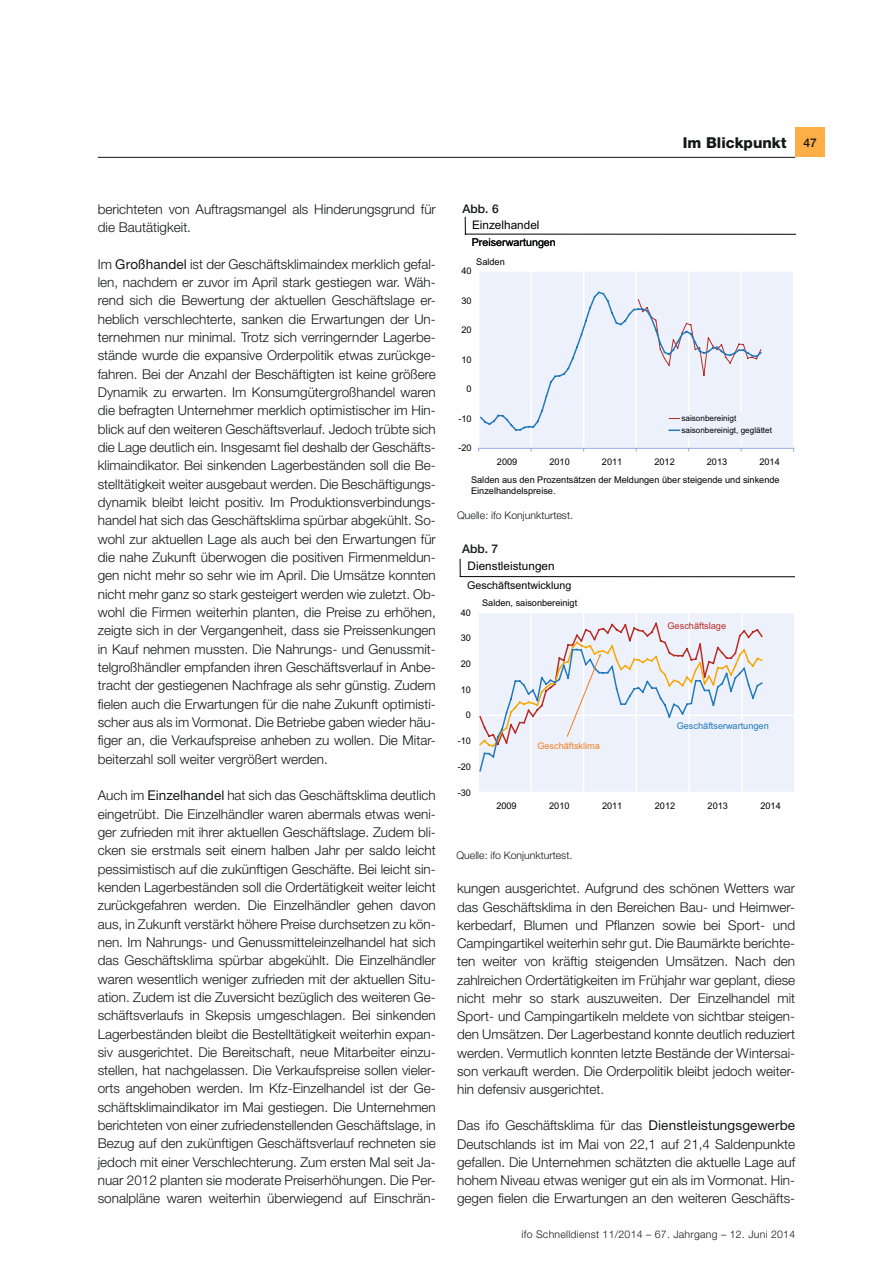
<style>
.page{position:relative;width:893px;height:1263px;background:#fff}
.page>*{position:absolute;margin:0;border:0;box-sizing:border-box;transform-origin:0 0}
.t1{font:800 15px "Helvetica Neue LT Std";color:#151616}
.Fliesstext{font:300 13.5px/18.3px "Helvetica Neue LT Std";color:#151616}
.fett_8pt{font:500 12px "Helvetica Neue LT Std";color:#151616}
.t2{font:11.7px "Arial";color:#000102}
.t3{font:10.8px "Arial";color:#000102}
.t4{font:10.65px "Arial";color:#000102}
.Literatur{font:300 10.5px "Helvetica Neue LT Std";color:#151616}
.Literatur-2{font:300 10.5px "Helvetica Neue LT Std";letter-spacing:.025em;color:#151616}
.t5{font:9.15px/11.1px "Arial";color:#000102}
.t6{font:9.15px "Arial";color:#2178ba}
.t7{font:9.15px "Arial";color:#f18022}
.t8{font:9.15px "Arial";color:#b72b22}
.t9{font:8.1px/12px "Arial";color:#000102}
.s1{font-weight:500;font-size:12px}
.s2{font-weight:400}
</style>
<div class="page">
<hr style="left:98px;top:157px;width:697px;height:1px;background:#151616">
<div style="left:795px;top:128px;width:30px;height:29px;background:#feae47"></div>
<div style="left:479px;top:271px;width:315px;height:177px;background:#edf1fc"></div>
<svg style="left:530px;top:272px;width:262px;height:176px"></svg>
<hr style="left:479px;top:270px;width:315px;height:2px;background:#fff">
<hr style="left:793px;top:271px;width:1px;height:177px;background:#fff">
<hr style="left:479px;top:448px;width:315px;height:1px;background:#95aedf">
<div style="left:650px;top:412px;width:142px;height:24px;background:#edf1fc"></div>
<svg style="left:480px;top:290px;width:283px;height:142px"></svg>
<svg style="left:465px;top:217px;width:1px;height:17px"></svg>
<hr style="left:465px;top:234px;width:330px;height:1px;background:#000102">
<div style="left:478px;top:612px;width:316px;height:180px;background:#edf1fc"></div>
<hr style="left:530px;top:612px;width:1px;height:180px;background:#fff">
<hr style="left:583px;top:612px;width:1px;height:180px;background:#fff">
<hr style="left:636px;top:612px;width:1px;height:180px;background:#fff">
<hr style="left:688px;top:612px;width:2px;height:180px;background:#fff">
<hr style="left:741px;top:612px;width:2px;height:180px;background:#fff">
<hr style="left:478px;top:612px;width:316px;height:1px;background:#fff">
<hr style="left:478px;top:612px;width:1px;height:180px;background:#fff">
<hr style="left:478px;top:715px;width:316px;height:1px;background:#fff">
<svg style="left:479px;top:622px;width:284px;height:150px"></svg>
<svg style="left:460px;top:559px;width:1px;height:17px"></svg>
<hr style="left:460px;top:576px;width:334px;height:1px;background:#000102">
<p class="t1" style="left:683px;top:133px;width:135px">Im Blickpunkt <span class="s1">47</span></p>
<p class="Fliesstext" style="left:98px;top:200px;width:340px">berichteten von Auftragsmangel als Hinderungsgrund für die Bautätigkeit.</p>
<p class="Fliesstext" style="left:98px;top:254px;width:340px">Im <span class="s2">Großhandel</span> ist der Geschäftsklimaindex merklich gefal&shy;len, nachdem er zuvor im April stark gestiegen war. Wäh&shy;rend sich die Bewertung der aktuellen Geschäftslage er&shy;heblich verschlechterte, sanken die Erwartungen der Un&shy;ternehmen nur minimal. Trotz sich verringernder Lagerbe&shy;stände wurde die expansive Orderpolitik etwas zurückge&shy;fahren. Bei der Anzahl der Beschäftigten ist keine größere Dynamik zu erwarten. Im Konsumgütergroßhandel waren die befragten Unternehmer merklich optimistischer im Hin&shy;blick auf den weiteren Geschäftsverlauf. Jedoch trübte sich die Lage deutlich ein. Insgesamt fiel deshalb der Geschäfts&shy;klimaindikator. Bei sinkenden Lagerbeständen soll die Be&shy;stelltätigkeit weiter ausgebaut werden. Die Beschäftigungs&shy;dynamik bleibt leicht positiv. Im Produktionsverbindungs&shy;handel hat sich das Geschäftsklima spürbar abgekühlt. So&shy;wohl zur aktuellen Lage als auch bei den Erwartungen für die nahe Zukunft überwogen die positiven Firmenmeldun&shy;gen nicht mehr so sehr wie im April. Die Umsätze konnten nicht mehr ganz so stark gesteigert werden wie zuletzt. Ob&shy;wohl die Firmen weiterhin planten, die Preise zu erhöhen, zeigte sich in der Vergangenheit, dass sie Preissenkungen in Kauf nehmen mussten. Die Nahrungs- und Genussmit&shy;telgroßhändler empfanden ihren Geschäftsverlauf in Anbe&shy;tracht der gestiegenen Nachfrage als sehr günstig. Zudem fielen auch die Erwartungen für die nahe Zukunft optimisti&shy;scher aus als im Vormonat. Die Betriebe gaben wieder häu&shy;figer an, die Verkaufspreise anheben zu wollen. Die Mitar&shy;beiterzahl soll weiter vergrößert werden.</p>
<p class="Fliesstext" style="left:98px;top:786px;width:340px">Auch im <span class="s2">Einzelhandel</span> hat sich das Geschäftsklima deutlich eingetrübt. Die Einzelhändler waren abermals etwas weni&shy;ger zufrieden mit ihrer aktuellen Geschäftslage. Zudem bli&shy;cken sie erstmals seit einem halben Jahr per saldo leicht pessimistisch auf die zukünftigen Geschäfte. Bei leicht sin&shy;kenden Lagerbeständen soll die Ordertätigkeit weiter leicht zurückgefahren werden. Die Einzelhändler gehen davon aus, in Zukunft verstärkt höhere Preise durchsetzen zu kön&shy;nen. Im Nahrungs- und Genussmitteleinzelhandel hat sich das Geschäftsklima spürbar abgekühlt. Die Einzelhändler waren wesentlich weniger zufrieden mit der aktuellen Situ&shy;ation. Zudem ist die Zuversicht bezüglich des weiteren Ge&shy;schäftsverlaufs in Skepsis umgeschlagen. Bei sinkenden Lagerbeständen bleibt die Bestelltätigkeit weiterhin expan&shy;siv ausgerichtet. Die Bereitschaft, neue Mitarbeiter einzu&shy;stellen, hat nachgelassen. Die Verkaufspreise sollen vieler&shy;orts angehoben werden. Im Kfz-Einzelhandel ist der Ge&shy;schäftsklimaindikator im Mai gestiegen. Die Unternehmen berichteten von einer zufriedenstellenden Geschäftslage, in Bezug auf den zukünftigen Geschäftsverlauf rechneten sie jedoch mit einer Verschlechterung. Zum ersten Mal seit Ja&shy;nuar 2012 planten sie moderate Preiserhöhungen. Die Per&shy;sonalpläne waren weiterhin überwiegend auf Einschrän-</p>
<p class="fett_8pt" style="left:463px;top:201px;width:38px">Abb. 6</p>
<p class="t2" style="left:472px;top:217px;width:69px">Einzelhandel</p>
<p class="t5" style="left:476px;top:256px;width:30px">Salden</p>
<p class="t3" style="left:472px;top:235px;width:86px">Preiserwartungen</p>
<p class="t5" style="left:461px;top:265px;width:12px">40</p>
<p class="t5" style="left:461px;top:295px;width:12px">30</p>
<p class="t5" style="left:461px;top:324px;width:12px">20</p>
<p class="t5" style="left:461px;top:354px;width:12px">10</p>
<p class="t5" style="left:467px;top:384px;width:7px">0</p>
<p class="t5" style="left:458px;top:413px;width:15px">-10</p>
<p class="t5" style="left:458px;top:443px;width:15px">-20</p>
<p class="t9" style="left:681px;top:413px;width:92px">saisonbereinigt saisonbereinigt, geglättet</p>
<p class="t5" style="left:497px;top:456px;width:22px">2009</p>
<p class="t5" style="left:549px;top:456px;width:22px">2010</p>
<p class="t5" style="left:602px;top:456px;width:22px">2011</p>
<p class="t5" style="left:654px;top:456px;width:22px">2012</p>
<p class="t5" style="left:707px;top:456px;width:22px">2013</p>
<p class="t5" style="left:759px;top:456px;width:22px">2014</p>
<p class="t5" style="left:471px;top:474px;width:310px">Salden aus den Prozentsätzen der Meldungen über steigende und sinkende<br>Einzelhandelspreise.</p>
<p class="Literatur" style="left:457px;top:509px;width:117px">Quelle: ifo Konjunkturtest.</p>
<p class="fett_8pt" style="left:462px;top:542px;width:38px">Abb. 7</p>
<p class="t2" style="left:468px;top:558px;width:89px">Dienstleistungen</p>
<p class="t5" style="left:482px;top:598px;width:97px">Salden, saisonbereinigt</p>
<p class="t4" style="left:467px;top:579px;width:106px">Geschäftsentwicklung</p>
<p class="t5" style="left:461px;top:607px;width:12px">40</p>
<p class="t5" style="left:461px;top:632px;width:12px">30</p>
<p class="t5" style="left:461px;top:658px;width:12px">20</p>
<p class="t5" style="left:461px;top:684px;width:12px">10</p>
<p class="t5" style="left:466px;top:710px;width:7px">0</p>
<p class="t5" style="left:458px;top:735px;width:15px">-10</p>
<p class="t5" style="left:458px;top:761px;width:15px">-20</p>
<p class="t5" style="left:458px;top:787px;width:15px">-30</p>
<p class="t7" style="left:537px;top:740px;width:64px">Geschäftsklima</p>
<p class="t8" style="left:667px;top:620px;width:60px">Geschäftslage</p>
<p class="t6" style="left:677px;top:720px;width:94px">Geschäftserwartungen</p>
<p class="t5" style="left:496px;top:800px;width:22px">2009</p>
<p class="t5" style="left:549px;top:800px;width:22px">2010</p>
<p class="t5" style="left:602px;top:800px;width:22px">2011</p>
<p class="t5" style="left:655px;top:800px;width:22px">2012</p>
<p class="t5" style="left:708px;top:800px;width:22px">2013</p>
<p class="t5" style="left:760px;top:800px;width:22px">2014</p>
<p class="Literatur" style="left:456px;top:849px;width:117px">Quelle: ifo Konjunkturtest.</p>
<p class="Fliesstext" style="left:457px;top:879px;width:340px;text-align:justify">kungen ausgerichtet. Aufgrund des schönen Wetters war das Geschäftsklima in den Bereichen Bau- und Heimwer&shy;kerbedarf, Blumen und Pflanzen sowie bei Sport- und Campingartikel weiterhin sehr gut. Die Baumärkte berichte&shy;ten weiter von kräftig steigenden Umsätzen. Nach den zahlreichen Ordertätigkeiten im Frühjahr war geplant, diese nicht mehr so stark auszuweiten. Der Einzelhandel mit Sport- und Campingartikeln meldete von sichtbar steigen&shy;den Umsätzen. Der Lagerbestand konnte deutlich reduziert werden. Vermutlich konnten letzte Bestände der Wintersai&shy;son verkauft werden. Die Orderpolitik bleibt jedoch weiter&shy;hin defensiv ausgerichtet.</p>
<p class="Fliesstext" style="left:457px;top:1116px;width:340px;text-align:justify">Das ifo Geschäftsklima für das <span class="s2">Dienstleistungsgewerbe </span>Deutschlands ist im Mai von 22,1 auf 21,4 Saldenpunkte gefallen. Die Unternehmen schätzten die aktuelle Lage auf hohem Niveau etwas weniger gut ein als im Vormonat. Hin&shy;gegen fielen die Erwartungen an den weiteren Geschäfts-</p>
<p class="Literatur-2" style="left:522px;top:1228px;width:275px">ifo Schnelldienst 11/2014 – 67. Jahrgang – 12. Juni 2014</p>
</div>
